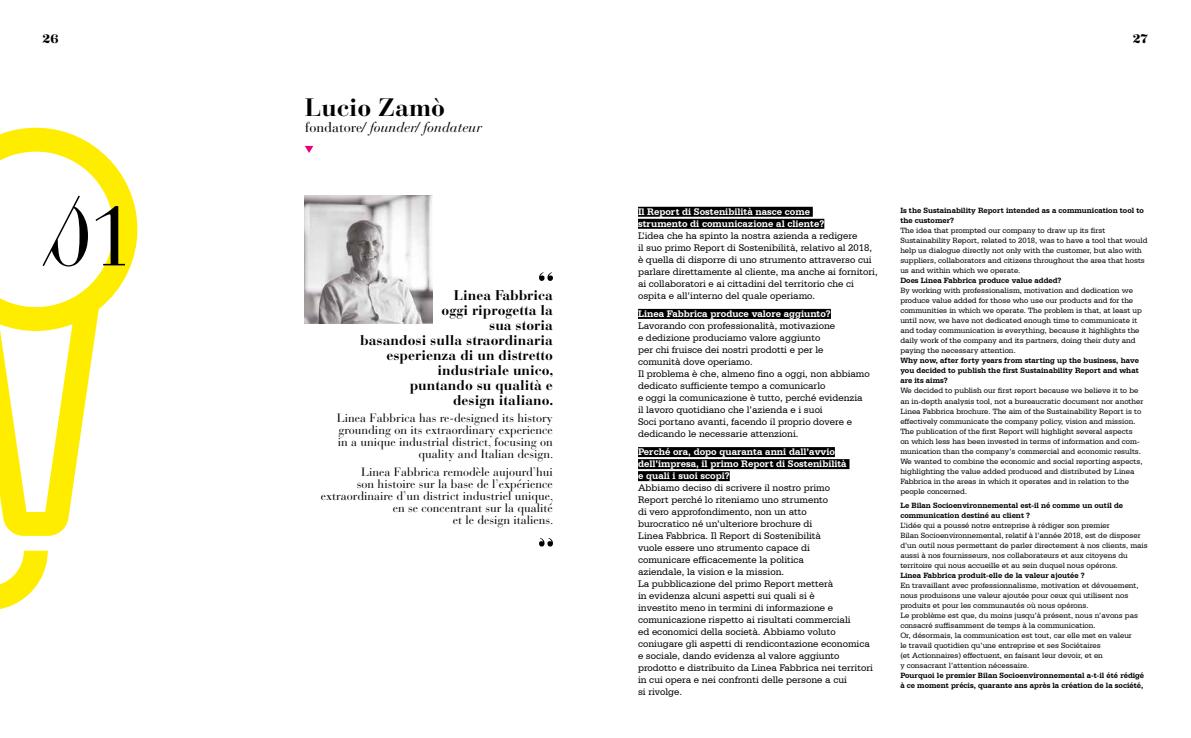
<style>
.page{position:relative;width:1191px;height:738px;background:#fff}
.page>*{position:absolute;margin:0;border:0;box-sizing:border-box;transform-origin:0 0}
.t1{font:700 25px "Bauer Bodoni Std";color:#000}
.t2{font:15px "Rozha One";color:#000}
.t3{font:700 14px/15px "Bauer Bodoni Std";color:#000;text-align:right}
.t4{font:italic 14px "Bauer Bodoni Std";color:#000}
.t5{font:12px/12px "Bauer Bodoni Std";color:#000;text-align:right}
.t6{font:10px/12px "Serifa BT";color:#000}
.t7{font:700 10px/12px "Serifa BT";color:#fff}
.t8{font:8px/10px "Serifa BT";color:#000}
.t9{font:700 8px/10px "Serifa BT";color:#000}
.s1{font-style:normal}
</style>
<div class="page">
<svg style="left:18px;top:145px;width:832px;height:402px"></svg>
<svg style="left:0;top:127px;width:139px;height:408px"></svg>
<svg style="left:0;top:550px;width:48px;height:59px"></svg>
<svg style="left:539px;top:272px;width:14px;height:9px"></svg>
<svg style="left:539px;top:537px;width:14px;height:9px"></svg>
<div style="left:638px;top:206px;width:174px;height:10px;background:#000"></div>
<div style="left:638px;top:218px;width:186px;height:10px;background:#000"></div>
<div style="left:638px;top:308px;width:193px;height:10px;background:#000"></div>
<div style="left:638px;top:446px;width:197px;height:10px;background:#000"></div>
<div style="left:638px;top:458px;width:211px;height:10px;background:#000"></div>
<div style="left:638px;top:470px;width:91px;height:10px;background:#000"></div>
<svg style="left:96px;top:206px;width:29px;height:59px"></svg>
<svg style="left:43px;top:195px;width:45px;height:71px"></svg>
<svg style="left:305px;top:146px;width:8px;height:7px"></svg>
<h2 class="t2" style="left:43px;top:28px;width:18px">26</h2>
<h2 class="t2" style="left:1132px;top:28px;width:16px">27</h2>
<h1 class="t1" style="left:305px;top:92px;width:142px">Lucio Zamò</h1>
<h3 class="t4" style="left:305px;top:118px;width:178px"><span class="s1">fondatore</span>/ founder/ fondateur</h3>
<h3 class="t3" style="left:360px;top:287px;width:195px">Linea Fabbrica<br>oggi riprogetta la<br>sua storia<br>basandosi sulla straordinaria esperienza di un distretto industriale unico,<br>puntando su qualità e<br>design italiano.</h3>
<h3 class="t5" style="left:337px;top:412px;width:218px">Linea Fabbrica has re-designed its history grounding on its extraordinary experience in a unique industrial district, focusing on quality and Italian design.</h3>
<h3 class="t5" style="left:321px;top:465px;width:234px">Linea Fabbrica remodèle aujourd’hui<br>son histoire sur la base de l’expérience extraordinaire d’un district industriel unique, en se concentrant sur la qualité<br>et le design italiens.</h3>
<p class="t7" style="left:638px;top:205px;width:188px">Il Report di Sostenibilità nasce come strumento di comunicazione al cliente?</p>
<p class="t6" style="left:638px;top:229px;width:241px">L’idea che ha spinto la nostra azienda a redigere<br>il suo primo Report di Sostenibilità, relativo al 2018, è quella di disporre di uno strumento attraverso cui parlare direttamente al cliente, ma anche ai fornitori, ai collaboratori e ai cittadini del territorio che ci ospita e all’interno del quale operiamo.</p>
<p class="t7" style="left:638px;top:307px;width:194px">Linea Fabbrica produce valore aggiunto?</p>
<p class="t6" style="left:638px;top:319px;width:233px">Lavorando con professionalità, motivazione<br>e dedizione produciamo valore aggiunto<br>per chi fruisce dei nostri prodotti e per le<br>comunità dove operiamo.<br>Il problema è che, almeno fino a oggi, non abbiamo dedicato sufficiente tempo a comunicarlo<br>e oggi la comunicazione è tutto, perché evidenzia il lavoro quotidiano che l’azienda e i suoi<br>Soci portano avanti, facendo il proprio dovere e dedicando le necessarie attenzioni.</p>
<p class="t7" style="left:638px;top:445px;width:210px">Perché ora, dopo quaranta anni dall’avvio dell’impresa, il primo Report di Sostenibilità e quali i suoi scopi?</p>
<p class="t6" style="left:638px;top:481px;width:236px">Abbiamo deciso di scrivere il nostro primo<br>Report perché lo riteniamo uno strumento<br>di vero approfondimento, non un atto<br>burocratico né un’ulteriore brochure di<br>Linea Fabbrica. Il Report di Sostenibilità<br>vuole essere uno strumento capace di<br>comunicare efficacemente la politica<br>aziendale, la vision e la mission.<br>La pubblicazione del primo Report metterà<br>in evidenza alcuni aspetti sui quali si è<br>investito meno in termini di informazione e comunicazione rispetto ai risultati commerciali<br>ed economici della società. Abbiamo voluto coniugare gli aspetti di rendicontazione economica e sociale, dando evidenza al valore aggiunto prodotto e distribuito da Linea Fabbrica nei territori in cui opera e nei confronti delle persone a cui<br>si rivolge.</p>
<p class="t9" style="left:900px;top:205px;width:245px">Is the Sustainability Report intended as a communication tool to the customer?</p>
<p class="t8" style="left:900px;top:225px;width:249px">The idea that prompted our company to draw up its first Sustainability Report, related to 2018, was to have a tool that would help us dialogue directly not only with the customer, but also with suppliers, collaborators and citizens throughout the area that hosts us and within which we operate.</p>
<p class="t9" style="left:900px;top:275px;width:163px">Does Linea Fabbrica produce value added?</p>
<p class="t8" style="left:900px;top:285px;width:243px">By working with professionalism, motivation and dedication we produce value added for those who use our products and for the communities in which we operate. The problem is that, at least up until now, we have not dedicated enough time to communicate it and today communication is everything, because it highlights the daily work of the company and its partners, doing their duty and paying the necessary attention.</p>
<p class="t9" style="left:900px;top:355px;width:240px;text-align:justify">Why now, after forty years from starting up the business, have you decided to publish the first Sustainability Report and what are its aims?</p>
<p class="t8" style="left:900px;top:385px;width:244px">We decided to publish our first report because we believe it to be an in-depth analysis tool, not a bureaucratic document nor another Linea Fabbrica brochure. The aim of the Sustainability Report is to effectively communicate the company policy, vision and mission.<br>The publication of the first Report will highlight several aspects on which less has been invested in terms of information and com&shy;munication than the company’s commercial and economic results.<br>We wanted to combine the economic and social reporting aspects, highlighting the value added produced and distributed by Linea Fabbrica in the areas in which it operates and in relation to the people concerned.</p>
<p class="t9" style="left:900px;top:500px;width:224px">Le Bilan Socioenvironnemental est-il né comme un outil de communication destiné au client ?</p>
<p class="t8" style="left:900px;top:520px;width:249px">L’idée qui a poussé notre entreprise à rédiger son premier<br>Bilan Socioenvironnemental, relatif à l’année 2018, est de disposer d’un outil nous permettant de parler directement à nos clients, mais aussi à nos fournisseurs, nos collaborateurs et aux citoyens du territoire qui nous accueille et au sein duquel nous opérons.</p>
<p class="t9" style="left:900px;top:570px;width:186px">Linea Fabbrica produit-elle de la valeur ajoutée ?</p>
<p class="t8" style="left:900px;top:580px;width:240px">En travaillant avec professionnalisme, motivation et dévouement, nous produisons une valeur ajoutée pour ceux qui utilisent nos produits et pour les communautés où nous opérons.<br>Le problème est que, du moins jusqu’à présent, nous n’avons pas consacré suffisamment de temps à la communication.<br>Or, désormais, la communication est tout, car elle met en valeur le travail quotidien qu’une entreprise et ses Sociétaires<br>(et Actionnaires) effectuent, en faisant leur devoir, et en<br>y consacrant l’attention nécessaire.</p>
<p class="t9" style="left:900px;top:670px;width:245px">Pourquoi le premier Bilan Socioenvironnemental a-t-il été rédigé à ce moment précis, quarante ans après la création de la société,</p>
</div>
